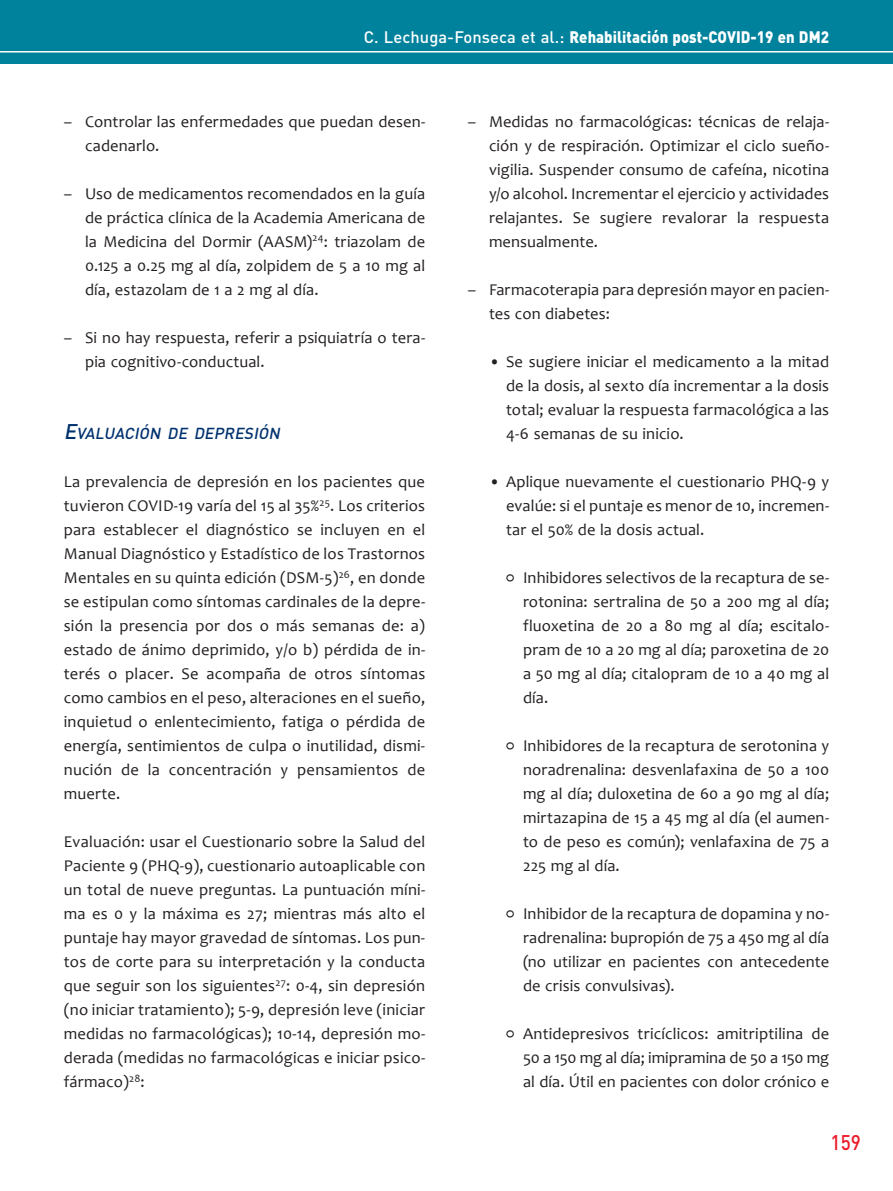
<style>
.page{position:relative;width:893px;height:1191px;background:#fff}
.page>*{position:absolute;margin:0;border:0;box-sizing:border-box;transform-origin:0 0}
.t1{font:500 21px "DIN";color:#eb1c29;scale:.9 1}
.t2{font:16.5px/24px "Candara";letter-spacing:.005em;color:#231f20;text-align:justify}
.t3{font:900 16.5px "DIN";letter-spacing:.005em;color:#fff;scale:.9 1}
.t4{font:italic 500 15.75px "DIN";color:#00326e}
.s1{font-weight:500}
.s2{font-size:21px}
.s3{font-size:15px}
</style>
<div class="page">
<div style="left:0;top:0;width:893px;height:64px;background:#00829d"></div>
<hr style="left:0;top:51px;width:893px;height:2px;background:#fff">
<p class="t3" style="left:364px;top:26px;width:518px"><span class="s1">C. Lechuga-Fonseca et al.:</span> Rehabilitación post-COVID-19 en DM2</p>
<p class="t2" style="left:85px;top:109px;width:342px;text-indent:-21px">– Controlar las enfermedades que puedan desen&shy;cadenarlo.</p>
<p class="t2" style="left:85px;top:181px;width:342px;text-indent:-21px">– Uso de medicamentos recomendados en la guía de práctica clínica de la Academia Americana de la Medicina del Dormir (AASM)<sup>24</sup>: triazolam de 0.125 a 0.25 mg al día, zolpidem de 5 a 10 mg al día, estazolam de 1 a 2 mg al día.</p>
<p class="t2" style="left:85px;top:325px;width:342px;text-indent:-21px">– Si no hay respuesta, referir a psiquiatría o tera&shy;pia cognitivo-conductual.</p>
<p class="t4" style="left:64px;top:423px;width:221px"><span class="s2">E</span>VALUACIÓN DE DEPRESIÓN</p>
<p class="t2" style="left:64px;top:469px;width:363px">La prevalencia de depresión en los pacientes que tuvieron COVID-19 varía del 15 al 35%<sup>25</sup>. Los criterios para establecer el diagnóstico se incluyen en el Manual Diagnóstico y Estadístico de los Trastornos Mentales en su quinta edición (DSM-5)<sup>26</sup>, en donde se estipulan como síntomas cardinales de la depre&shy;sión la presencia por dos o más semanas de: a) estado de ánimo deprimido, y/o b) pérdida de in&shy;terés o placer. Se acompaña de otros síntomas como cambios en el peso, alteraciones en el sueño, inquietud o enlentecimiento, fatiga o pérdida de energía, sentimientos de culpa o inutilidad, dismi&shy;nución de la concentración y pensamientos de muerte.</p>
<p class="t2" style="left:64px;top:829px;width:363px">Evaluación: usar el Cuestionario sobre la Salud del Paciente 9 (PHQ-9), cuestionario autoaplicable con un total de nueve preguntas. La puntuación míni&shy;ma es 0 y la máxima es 27; mientras más alto el puntaje hay mayor gravedad de síntomas. Los pun&shy;tos de corte para su interpretación y la conducta que seguir son los siguientes<sup>27</sup>: 0-4, sin depresión (no iniciar tratamiento); 5-9, depresión leve (iniciar medidas no farmacológicas); 10-14, depresión mo&shy;derada (medidas no farmacológicas e iniciar psico&shy;fármaco)<sup>28</sup>:</p>
<p class="t2" style="left:489px;top:109px;width:342px;text-indent:-21px">– Medidas no farmacológicas: técnicas de relaja&shy;ción y de respiración. Optimizar el ciclo sueño&shy;vigilia. Suspender consumo de cafeína, nicotina y/o alcohol. Incrementar el ejercicio y actividades relajantes. Se sugiere revalorar la respuesta mensualmente.</p>
<p class="t2" style="left:489px;top:277px;width:342px;text-indent:-21px">– Farmacoterapia para depresión mayor en pacien&shy;tes con diabetes:</p>
<p class="t2" style="left:506px;top:349px;width:325px;text-indent:-17px">• Se sugiere iniciar el medicamento a la mitad de la dosis, al sexto día incrementar a la dosis total; evaluar la respuesta farmacológica a las 4-6 semanas de su inicio.</p>
<p class="t2" style="left:506px;top:469px;width:325px;text-indent:-17px">• Aplique nuevamente el cuestionario PHQ-9 y evalúe: si el puntaje es menor de 10, incremen&shy;tar el 50% de la dosis actual.</p>
<p class="t2" style="left:523px;top:565px;width:308px;text-indent:-17px"><span class="s3">○</span> Inhibidores selectivos de la recaptura de se&shy;rotonina: sertralina de 50 a 200 mg al día; fluoxetina de 20 a 80 mg al día; escitalo&shy;pram de 10 a 20 mg al día; paroxetina de 20 a 50 mg al día; citalopram de 10 a 40 mg al día.</p>
<p class="t2" style="left:523px;top:733px;width:308px;text-indent:-17px"><span class="s3">○</span> Inhibidores de la recaptura de serotonina y noradrenalina: desvenlafaxina de 50 a 100 mg al día; duloxetina de 60 a 90 mg al día; mirtazapina de 15 a 45 mg al día (el aumen&shy;to de peso es común); venlafaxina de 75 a 225 mg al día.</p>
<p class="t2" style="left:523px;top:901px;width:308px;text-indent:-17px"><span class="s3">○</span> Inhibidor de la recaptura de dopamina y no&shy;radrenalina: bupropión de 75 a 450 mg al día (no utilizar en pacientes con antecedente de crisis convulsivas).</p>
<p class="t2" style="left:523px;top:1021px;width:308px;text-indent:-17px"><span class="s3">○</span> Antidepresivos tricíclicos: amitriptilina de 50 a 150 mg al día; imipramina de 50 a 150 mg al día. Útil en pacientes con dolor crónico e</p>
<p class="t1" style="left:830px;top:1129px;width:35px">159</p>
</div>
